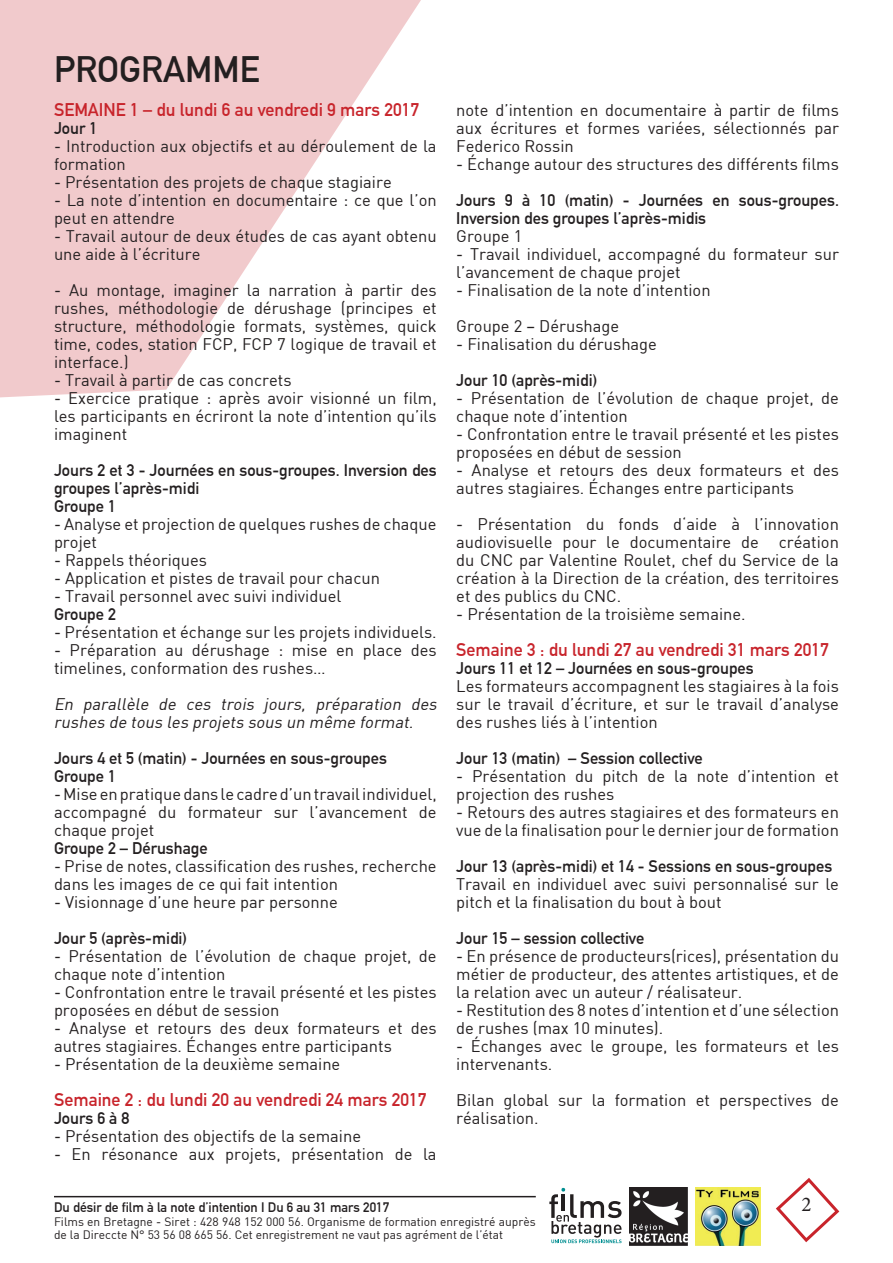
<style>
.page{position:relative;width:893px;height:1263px;background:#fff}
.page>*{position:absolute;margin:0;border:0;box-sizing:border-box;transform-origin:0 0}
.t1{font:700 36px "DIN Alternate";color:#231f20}
.t2{font:21px "Minion Pro";color:#231f20}
.t3{font:700 18px "DIN Alternate";color:#c8242b}
.t4{font:16.5px/18px "DIN";color:#231f20}
.t5{font:700 16.5px/18px "DIN Alternate";color:#231f20}
.t6{font:italic 16.5px/18px "DIN";color:#231f20}
.t7{font:700 13.5px "DIN Alternate";color:#231f20}
.t8{font:12px/13.5px "DIN";color:#231f20}
</style>
<div class="page">
<hr style="left:54px;top:1196px;width:482px;height:1px;background:#231f20">
<svg style="left:549px;top:1188px;width:73px;height:55px"></svg>
<img style="left:629px;top:1188px;width:58px;height:57px">
<svg style="left:776px;top:1178px;width:64px;height:65px"></svg>
<img style="left:695px;top:1188px;width:65px;height:57px">
<svg style="left:0;top:0;width:421px;height:398px;fill:#f1cacc"></svg>
<h1 class="t1" style="left:54px;top:42px;width:207px">PROGRAMME</h1>
<p class="t3" style="left:54px;top:96px;width:367px">SEMAINE 1 – du lundi 6 au vendredi 9 mars 2017</p>
<p class="t5" style="left:54px;top:118px;width:45px">Jour 1</p>
<p class="t4" style="left:54px;top:136px;width:384px">- Introduction aux objectifs et au déroulement de la formation</p>
<p class="t4" style="left:54px;top:172px;width:339px">- Présentation des projets de chaque stagiaire</p>
<p class="t4" style="left:54px;top:190px;width:384px">- La note d’intention en documentaire : ce que l’on peut en attendre</p>
<p class="t4" style="left:54px;top:226px;width:384px">- Travail autour de deux études de cas ayant obtenu une aide à l’écriture</p>
<p class="t4" style="left:54px;top:280px;width:384px;text-align:justify">- Au montage, imaginer la narration à partir des rushes, méthodologie de dérushage (principes et structure, méthodologie formats, systèmes, quick time, codes, station FCP, FCP 7 logique de travail et interface.)</p>
<p class="t4" style="left:54px;top:370px;width:239px">- Travail à partir de cas concrets</p>
<p class="t4" style="left:54px;top:388px;width:384px;text-align:justify">- Exercice pratique : après avoir visionné un film, les participants en écriront la note d’intention qu’ils imaginent</p>
<p class="t5" style="left:54px;top:460px;width:384px">Jours 2 et 3 - Journées en sous-groupes. Inversion des groupes l’après-midi<br>Groupe 1</p>
<p class="t4" style="left:54px;top:514px;width:384px">- Analyse et projection de quelques rushes de chaque projet</p>
<p class="t4" style="left:54px;top:550px;width:155px">- Rappels théoriques</p>
<p class="t4" style="left:54px;top:568px;width:327px">- Application et pistes de travail pour chacun</p>
<p class="t4" style="left:54px;top:586px;width:289px">- Travail personnel avec suivi individuel</p>
<p class="t5" style="left:54px;top:604px;width:63px">Groupe 2</p>
<p class="t4" style="left:54px;top:622px;width:384px">- Présentation et échange sur les projets individuels.</p>
<p class="t4" style="left:54px;top:640px;width:384px">- Préparation au dérushage : mise en place des timelines, conformation des rushes…</p>
<p class="t6" style="left:54px;top:694px;width:388px">En parallèle de ces trois jours, préparation des rushes de tous les projets sous un même format.</p>
<p class="t5" style="left:54px;top:748px;width:334px">Jours 4 et 5 (matin) - Journées en sous-groupes<br>Groupe 1</p>
<p class="t4" style="left:54px;top:784px;width:384px;text-align:justify">- Mise en pratique dans le cadre d’un travail individuel, accompagné du formateur sur l’avancement de chaque projet</p>
<p class="t5" style="left:54px;top:838px;width:155px">Groupe 2 – Dérushage</p>
<p class="t4" style="left:54px;top:856px;width:384px">- Prise de notes, classification des rushes, recherche dans les images de ce qui fait intention</p>
<p class="t4" style="left:54px;top:892px;width:285px">- Visionnage d’une heure par personne</p>
<p class="t5" style="left:54px;top:928px;width:135px">Jour 5 (après-midi)</p>
<p class="t4" style="left:54px;top:946px;width:384px">- Présentation de l’évolution de chaque projet, de chaque note d’intention</p>
<p class="t4" style="left:54px;top:982px;width:384px">- Confrontation entre le travail présenté et les pistes proposées en début de session</p>
<p class="t4" style="left:54px;top:1018px;width:384px">- Analyse et retours des deux formateurs et des autres stagiaires. Échanges entre participants</p>
<p class="t4" style="left:54px;top:1054px;width:288px">- Présentation de la deuxième semaine</p>
<p class="t3" style="left:54px;top:1086px;width:374px">Semaine 2 : du lundi 20 au vendredi 24 mars 2017</p>
<p class="t5" style="left:54px;top:1108px;width:77px">Jours 6 à 8</p>
<p class="t4" style="left:54px;top:1126px;width:309px">- Présentation des objectifs de la semaine</p>
<p class="t4" style="left:54px;top:1144px;width:384px">- En résonance aux projets, présentation de la</p>
<p class="t4" style="left:456px;top:100px;width:384px;text-align:justify">note d’intention en documentaire à partir de films aux écritures et formes variées, sélectionnés par Federico Rossin</p>
<p class="t4" style="left:456px;top:154px;width:384px">- Échange autour des structures des différents films</p>
<p class="t5" style="left:456px;top:190px;width:384px">Jours 9 à 10 (matin) - Journées en sous-groupes.<br>Inversion des groupes l’après-midis</p>
<p class="t4" style="left:456px;top:226px;width:68px">Groupe 1</p>
<p class="t4" style="left:456px;top:244px;width:384px">- Travail individuel, accompagné du formateur sur l’avancement de chaque projet</p>
<p class="t4" style="left:456px;top:271px;width:256px;line-height:36px">- Finalisation de la note d’intention<br>Groupe 2 – Dérushage</p>
<p class="t4" style="left:456px;top:334px;width:202px">- Finalisation du dérushage</p>
<p class="t5" style="left:456px;top:370px;width:143px">Jour 10 (après-midi)</p>
<p class="t4" style="left:456px;top:388px;width:384px">- Présentation de l’évolution de chaque projet, de chaque note d’intention</p>
<p class="t4" style="left:456px;top:424px;width:384px">- Confrontation entre le travail présenté et les pistes proposées en début de session</p>
<p class="t4" style="left:456px;top:460px;width:384px">- Analyse et retours des deux formateurs et des autres stagiaires. Échanges entre participants</p>
<p class="t4" style="left:456px;top:514px;width:384px;text-align:justify">- Présentation du fonds d‘aide à l’innovation audiovisuelle pour le documentaire de création du CNC par Valentine Roulet, chef du Service de la création à la Direction de la création, des territoires et des publics du CNC.</p>
<p class="t4" style="left:456px;top:604px;width:291px">- Présentation de la troisième semaine.</p>
<p class="t3" style="left:456px;top:636px;width:374px">Semaine 3 : du lundi 27 au vendredi 31 mars 2017</p>
<p class="t5" style="left:456px;top:658px;width:299px">Jours 11 et 12 – Journées en sous-groupes</p>
<p class="t4" style="left:456px;top:676px;width:384px;text-align:justify">Les formateurs accompagnent les stagiaires à la fois sur le travail d’écriture, et sur le travail d’analyse des rushes liés à l’intention</p>
<p class="t5" style="left:456px;top:748px;width:248px">Jour 13 (matin) – Session collective</p>
<p class="t4" style="left:456px;top:766px;width:384px">- Présentation du pitch de la note d’intention et projection des rushes</p>
<p class="t4" style="left:456px;top:802px;width:384px">- Retours des autres stagiaires et des formateurs en vue de la finalisation pour le dernier jour de formation</p>
<p class="t5" style="left:456px;top:856px;width:378px">Jour 13 (après-midi) et 14 - Sessions en sous-groupes</p>
<p class="t4" style="left:456px;top:874px;width:384px">Travail en individuel avec suivi personnalisé sur le pitch et la finalisation du bout à bout</p>
<p class="t5" style="left:456px;top:928px;width:190px">Jour 15 – session collective</p>
<p class="t4" style="left:456px;top:946px;width:384px;text-align:justify">- En présence de producteurs(rices), présentation du métier de producteur, des attentes artistiques, et de la relation avec un auteur / réalisateur.</p>
<p class="t4" style="left:456px;top:1000px;width:384px">- Restitution des 8 notes d’intention et d’une sélection de rushes (max 10 minutes).</p>
<p class="t4" style="left:456px;top:1036px;width:384px">- Échanges avec le groupe, les formateurs et les intervenants.</p>
<p class="t4" style="left:456px;top:1090px;width:384px">Bilan global sur la formation et perspectives de réalisation.</p>
<p class="t7" style="left:54px;top:1197px;width:337px">Du désir de film à la note d’intention I Du 6 au 31 mars 2017</p>
<p class="t8" style="left:54px;top:1214px;width:483px">Films en Bretagne - Siret : 428 948 152 000 56. Organisme de formation enregistré auprès de la Direccte N° 53 56 08 665 56. Cet enregistrement ne vaut pas agrément de l’état</p>
<p class="t2" style="left:801px;top:1190px;width:12px">2</p>
</div>
